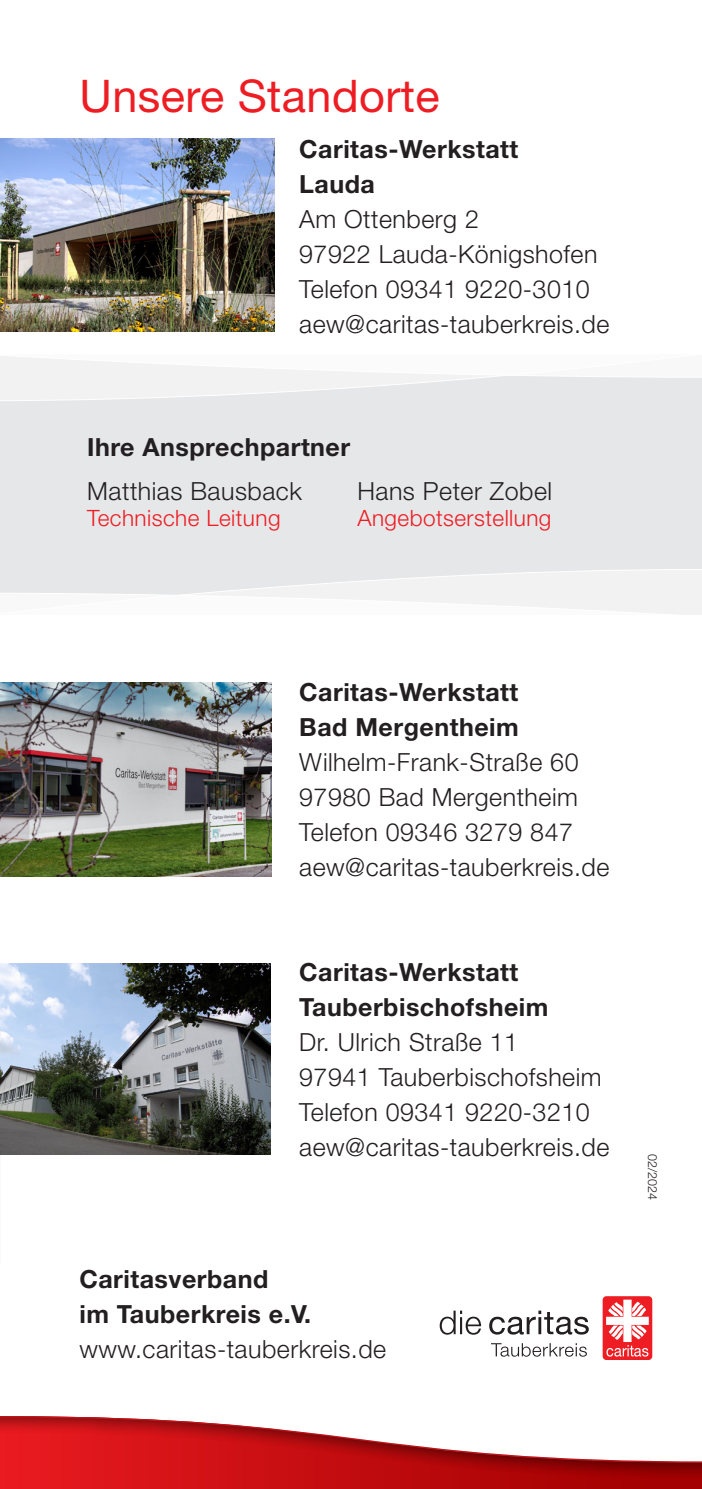
<style>
.page{position:relative;width:702px;height:1489px;background:#fff}
.page>*{position:absolute;margin:0;border:0;box-sizing:border-box;transform-origin:0 0}
.Überschrift_1_Außen_Innen{font:45px "Helvetica Neue LT Std";letter-spacing:.01em;color:#ee1d23}
.Fließtext{font:300 25px/35px "Helvetica Neue LT Std";letter-spacing:.02em;color:#231f20}
.Caritasadresse_Rückseite_unten{font:700 25px/35px "Helvetica Neue LT Std";letter-spacing:.02em;color:#231f20}
.Fließtext-2{font:700 25px "Helvetica Neue LT Std";letter-spacing:.02em;color:#231f20}
.Fließtext-3{font:300 22.5px "Helvetica Neue LT Std";letter-spacing:.02em;color:#ee1d23}
.Fließtext-4{font:300 12.5px "Helvetica Neue LT Std";color:#231f20}
.s1{font-weight:700}
.s2{font-weight:300}
</style>
<div class="page">
<div style="left:0;top:354px;width:702px;height:261px;background:#e6e7e9"></div>
<svg style="left:0;top:354px;width:702px;height:47px"></svg>
<svg style="left:0;top:569px;width:702px;height:46px"></svg>
<img style="left:0;top:139px;width:274px;height:193px">
<img style="left:0;top:682px;width:271px;height:194px">
<img style="left:0;top:963px;width:270px;height:191px">
<svg style="left:439px;top:1310px;width:42px;height:24px"></svg>
<svg style="left:489px;top:1310px;width:99px;height:24px"></svg>
<svg style="left:491px;top:1343px;width:96px;height:13px"></svg>
<div style="left:602px;top:1296px;width:50px;height:63px;background:#ee1d23;border-radius:4px"></div>
<svg style="left:606px;top:1299px;width:42px;height:57px"></svg>
<svg style="left:0;top:1416px;width:702px;height:72px"></svg>
<p class="Überschrift_1_Außen_Innen" style="left:79px;top:69px;width:362px">Unsere Standorte</p>
<p class="Fließtext" style="left:299px;top:131px;width:311px"><span class="s1">Caritas-Werkstatt<br>Lauda<br></span>Am Ottenberg 2<br>97922 Lauda-Königshofen<br>Telefon 09341 9220-3010 aew@caritas-tauberkreis.de</p>
<p class="Fließtext-2" style="left:87px;top:431px;width:264px">Ihre Ansprechpartner</p>
<p class="Fließtext" style="left:87px;top:472px;width:216px">Matthias Bausback</p>
<p class="Fließtext" style="left:357px;top:472px;width:196px">Hans Peter Zobel</p>
<p class="Fließtext-3" style="left:87px;top:504px;width:195px">Technische Leitung</p>
<p class="Fließtext-3" style="left:357px;top:504px;width:195px">Angebotserstellung</p>
<p class="Fließtext" style="left:299px;top:674px;width:311px"><span class="s1">Caritas-Werkstatt<br>Bad Mergentheim<br></span>Wilhelm-Frank-Straße 60<br>97980 Bad Mergentheim<br>Telefon 09346 3279 847 aew@caritas-tauberkreis.de</p>
<p class="Fließtext" style="left:299px;top:954px;width:311px"><span class="s1">Caritas-Werkstatt<br>Tauberbischofsheim<br></span>Dr. Ulrich Straße 11<br>97941 Tauberbischofsheim<br>Telefon 09341 9220-3210 aew@caritas-tauberkreis.de</p>
<p class="Caritasadresse_Rückseite_unten" style="left:79px;top:1260px;width:308px">Caritasverband<br>im Tauberkreis e.V. <span class="s2">www.caritas-tauberkreis.de</span></p>
<p class="Fließtext-4" style="left:660px;top:1153px;width:47px;rotate:90deg">02/2024</p>
</div>
